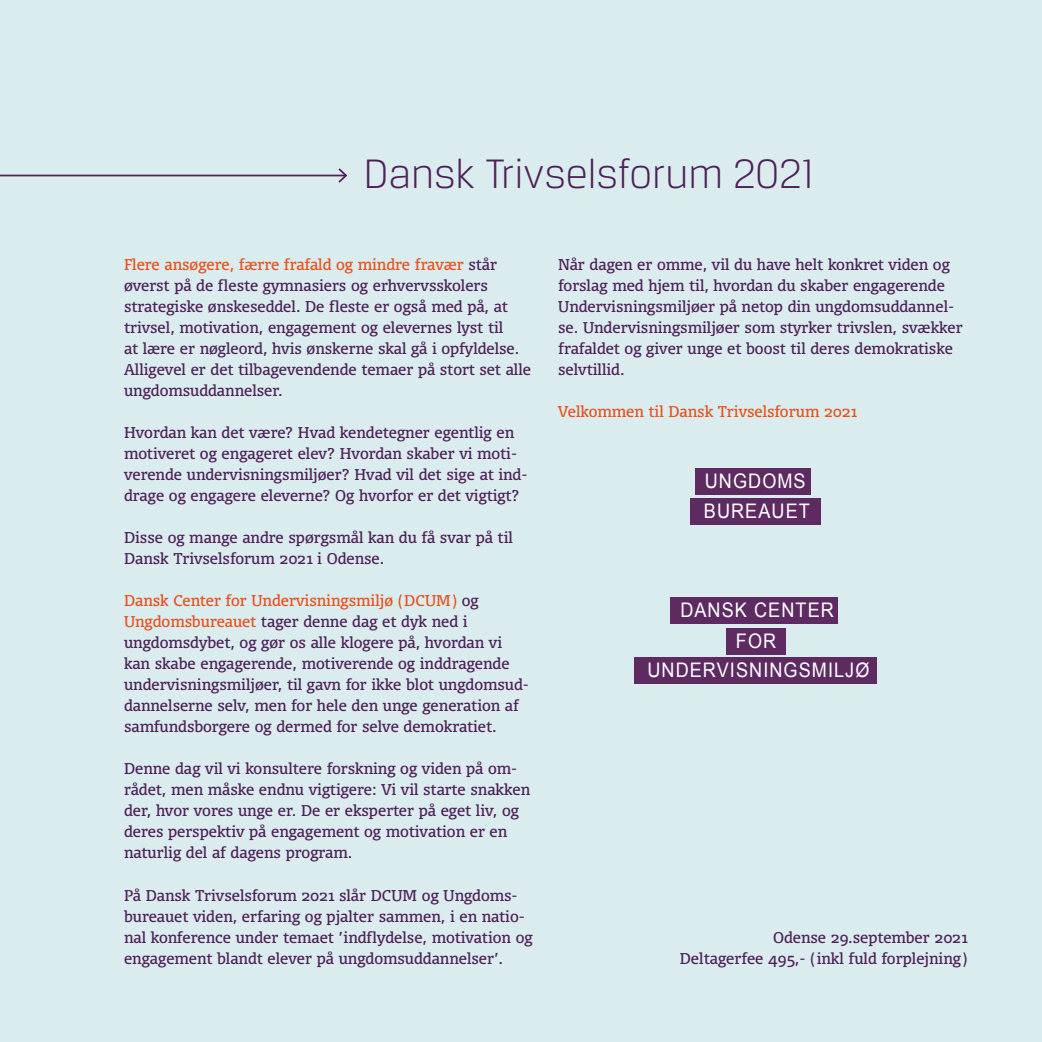
<style>
.page{position:relative;width:1042px;height:1042px;background:#daecee}
.page>*{position:absolute;margin:0;border:0;box-sizing:border-box;transform-origin:0 0}
.t1{font:300 43.75px "Breuer Text";color:#4e2059}
.t2{font:20.12px/30.1px "Arial";letter-spacing:.06em;color:#fff;scale:.9 1}
.t3{font:14.88px/21px "Olsen";color:#4e2059}
.t4{font:14.88px "Olsen";color:#e9511d}
.s1{color:#e9511d}
.s2{color:#e8511e}
</style>
<div class="page">
<hr style="left:0;top:175px;width:346px;height:1px;background:#4e2059">
<svg style="left:336px;top:168px;width:12px;height:15px"></svg>
<div style="left:695px;top:468px;width:116px;height:26px;background:#5d2b62"></div>
<div style="left:690px;top:498px;width:131px;height:26px;background:#5d2b62"></div>
<div style="left:671px;top:596px;width:167px;height:27px;background:#5d2b62"></div>
<div style="left:726px;top:627px;width:59px;height:27px;background:#5d2b62"></div>
<div style="left:634px;top:657px;width:243px;height:27px;background:#5d2b62"></div>
<h1 class="t1" style="left:363px;top:150px;width:453px">Dansk Trivselsforum 2021</h1>
<p class="t3" style="left:124px;top:254px;width:408px"><span class="s1">Flere ansøgere, færre frafald og mindre fravær</span> står øverst på de fleste gymnasiers og erhvervsskolers strategiske ønskeseddel. De fleste er også med på, at trivsel, motivation, engagement og elevernes lyst til<br>at lære er nøgleord, hvis ønskerne skal gå i opfyldelse.<br>Alligevel er det tilbagevendende temaer på stort set alle ungdomsuddannelser.</p>
<p class="t3" style="left:124px;top:422px;width:405px">Hvordan kan det være? Hvad kendetegner egentlig en motiveret og engageret elev? Hvordan skaber vi moti&shy;verende undervisningsmiljøer? Hvad vil det sige at ind&shy;drage og engagere eleverne? Og hvorfor er det vigtigt?</p>
<p class="t3" style="left:124px;top:527px;width:390px">Disse og mange andre spørgsmål kan du få svar på til<br>Dansk Trivselsforum 2021 i Odense.</p>
<p class="t3" style="left:124px;top:590px;width:406px"><span class="s2">Dansk Center for Undervisningsmiljø (DCUM)</span> og <span class="s1">Ungdomsbureauet</span> tager denne dag et dyk ned i ungdomsdybet, og gør os alle klogere på, hvordan vi kan skabe engagerende, motiverende og inddragende undervisningsmiljøer, til gavn for ikke blot ungdomsud&shy;dannelserne selv, men for hele den unge generation af samfundsborgere og dermed for selve demokratiet.</p>
<p class="t3" style="left:124px;top:758px;width:408px">Denne dag vil vi konsultere forskning og viden på om&shy;rådet, men måske endnu vigtigere: Vi vil starte snakken der, hvor vores unge er. De er eksperter på eget liv, og deres perspektiv på engagement og motivation er en naturlig del af dagens program.</p>
<p class="t3" style="left:124px;top:884px;width:410px">På Dansk Trivselsforum 2021 slår DCUM og Ungdoms&shy;bureauet viden, erfaring og pjalter sammen, i en natio&shy;nal konference under temaet ’indflydelse, motivation og engagement blandt elever på ungdomsuddannelser’.</p>
<p class="t3" style="left:558px;top:254px;width:406px">Når dagen er omme, vil du have helt konkret viden og forslag med hjem til, hvordan du skaber engagerende Undervisningsmiljøer på netop din ungdomsuddannel&shy;se. Undervisningsmiljøer som styrker trivslen, svækker frafaldet og giver unge et boost til deres demokratiske selvtillid.</p>
<p class="t4" style="left:558px;top:402px;width:300px">Velkommen til Dansk Trivselsforum 2021</p>
<h2 class="t2" style="left:704px;top:466px;width:119px">UNGDOMS<br>BUREAUET</h2>
<h2 class="t2" style="left:647px;top:595px;width:248px;text-align:center">DANSK CENTER<br>FOR<br>UNDERVISNINGSMILJØ</h2>
<p class="t3" style="left:680px;top:926px;width:289px;text-align:right">Odense 29.september 2021<br>Deltagerfee 495,- (inkl fuld forplejning)</p>
</div>
